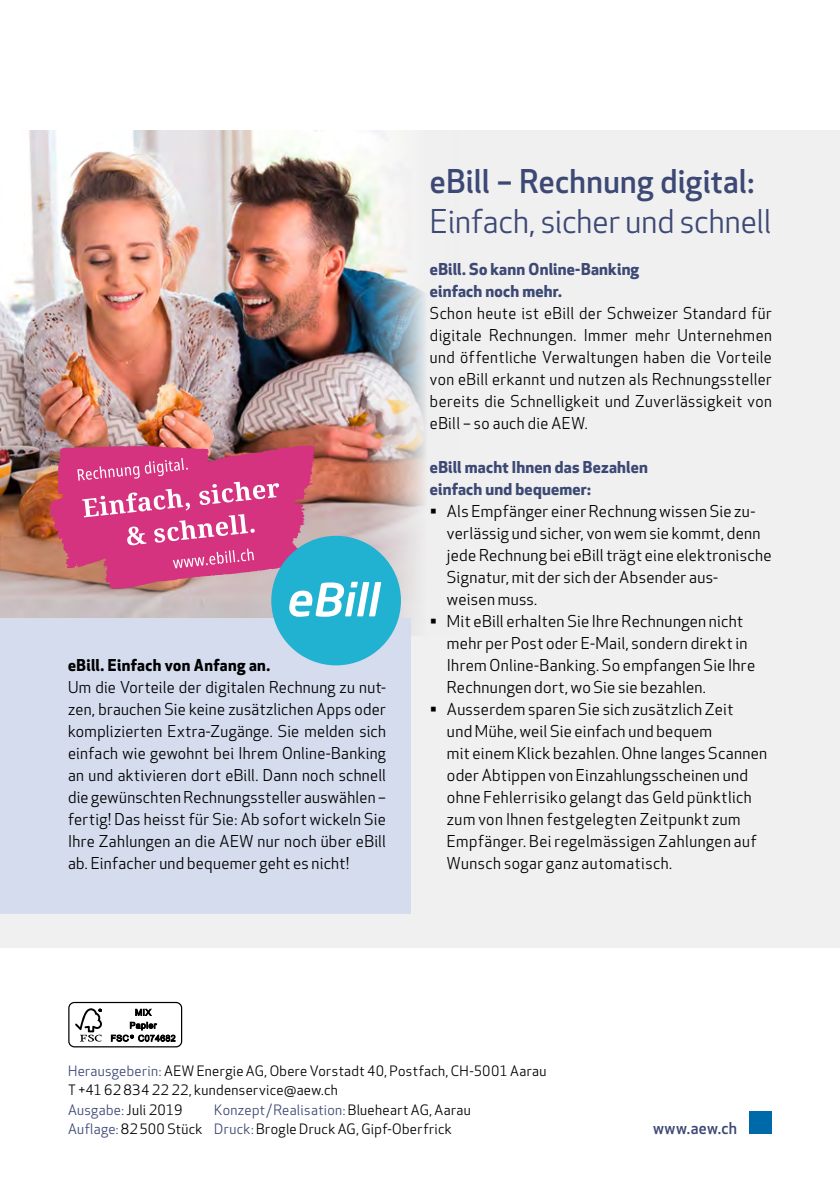
<style>
.page{position:relative;width:840px;height:1191px;background:#fff}
.page>*{position:absolute;margin:0;border:0;box-sizing:border-box;transform-origin:0 0}
._3_Titel{font:32px/40px "Apex New";color:#3d4975}
._1_Lauftext{font:16px/22px "Apex New";letter-spacing:.02em;color:#000}
.AEW_Titel_25{font:16px/22px "Apex New";letter-spacing:.03em;color:#000;text-align:justify}
._4_Untertitel{font:700 16px/22px "Apex New";letter-spacing:.015em;color:#3d4975}
.AEW_Titel_25-2{font:700 16px "Apex New";letter-spacing:.025em;color:#000}
.t1{font:500 16px "Apex New";letter-spacing:.02em;color:#3d4975}
.t2{font:14px/19px "Apex New";letter-spacing:.025em;color:#000}
.t3{font:14px "Apex New";letter-spacing:.02em;color:#3d4975}
.s1{font-weight:500}
.s2{color:#3d4975}
.s3{color:#000}
</style>
<div class="page">
<div style="left:68px;top:1002px;width:114px;height:45px;border:1px solid #000;border-radius:6px"></div>
<svg style="left:75px;top:1008px;width:27px;height:33px"></svg>
<svg style="left:111px;top:1008px;width:64px;height:33px"></svg>
<div style="left:748px;top:1110px;width:23px;height:23px;background:#0069a9"></div>
<div style="left:0;top:130px;width:839px;height:818px;background:#f0f0f0"></div>
<img style="left:0;top:130px;width:425px;height:505px">
<div style="left:0;top:618px;width:410px;height:295px;background:#d4dcee"></div>
<div style="left:271px;top:536px;width:130px;height:129px;background:#21b1d1;border-radius:50%"></div>
<svg style="left:49px;top:445px;width:332px;height:172px;background:#bd7197"></svg>
<p class="AEW_Titel_25-2" style="left:68px;top:656px;width:203px">eBill. Einfach von Anfang an.</p>
<p class="_1_Lauftext" style="left:68px;top:677px;width:319px;text-align:justify">Um die Vorteile der digitalen Rechnung zu nut&shy;zen, brauchen Sie keine zusätzlichen Apps oder komplizierten Extra-Zugänge. Sie melden sich einfach wie gewohnt bei Ihrem Online-Banking an und aktivieren dort eBill. Dann noch schnell die gewünschten Rechnungssteller auswählen – fertig! Das heisst für Sie: Ab sofort wickeln Sie Ihre Zahlungen an die AEW nur noch über eBill ab. Einfacher und bequemer geht es nicht!</p>
<p class="_3_Titel" style="left:429px;top:163px;width:343px"><span class="s1">eBill – Rechnung digital:<br></span>Einfach, sicher und schnell</p>
<p class="_4_Untertitel" style="left:429px;top:259px;width:211px">eBill. So kann Online-Banking einfach noch mehr.</p>
<p class="AEW_Titel_25" style="left:429px;top:303px;width:343px">Schon heute ist eBill der Schweizer Standard für digitale Rechnungen. Immer mehr Unternehmen und öffentliche Verwaltungen haben die Vorteile von eBill erkannt und nutzen als Rechnungssteller bereits die Schnelligkeit und Zuverlässigkeit von eBill – so auch die AEW.</p>
<p class="_4_Untertitel" style="left:429px;top:457px;width:219px">eBill macht Ihnen das Bezahlen</p>
<p class="_4_Untertitel" style="left:429px;top:479px;width:162px">einfach und bequemer:</p>
<p class="_1_Lauftext" style="left:446px;top:501px;width:326px;text-indent:-17px">▪ Als Empfänger einer Rechnung wissen Sie zu&shy;verlässig und sicher, von wem sie kommt, denn jede Rechnung bei eBill trägt eine elektronische Signatur, mit der sich der Absender aus-<br>weisen muss.</p>
<p class="_1_Lauftext" style="left:446px;top:611px;width:309px;text-indent:-17px">▪ Mit eBill erhalten Sie Ihre Rechnungen nicht mehr per Post oder E-Mail, sondern direkt in Ihrem Online-Banking. So empfangen Sie Ihre Rechnungen dort, wo Sie sie bezahlen.</p>
<p class="_1_Lauftext" style="left:446px;top:699px;width:321px;text-indent:-17px">▪ Ausserdem sparen Sie sich zusätzlich Zeit<br>und Mühe, weil Sie einfach und bequem<br>mit einem Klick bezahlen. Ohne langes Scannen oder Abtippen von Einzahlungsscheinen und ohne Fehlerrisiko gelangt das Geld pünktlich zum von Ihnen festgelegten Zeitpunkt zum Empfänger. Bei regelmässigen Zahlungen auf Wunsch sogar ganz automatisch.</p>
<p class="t2" style="left:68px;top:1062px;width:479px"><span class="s2">Herausgeberin:</span> AEW Energie AG, Obere Vorstadt 40, Postfach, CH-5001 Aarau</p>
<p class="t2" style="left:68px;top:1081px;width:271px">T +41 62 834 22 22, kundenservice@aew.ch</p>
<p class="t3" style="left:68px;top:1101px;width:116px">Ausgabe: <span class="s3">Juli 2019</span></p>
<p class="t2" style="left:68px;top:1100px;width:404px;text-indent:146px"><span class="s2">Konzept / Realisation:</span> Blueheart AG, Aarau<br><span class="s2">Auflage:</span> 82 500 Stück <span class="s2">Druck:</span> Brogle Druck AG, Gipf-Oberfrick</p>
<p class="t1" style="left:652px;top:1118px;width:85px">www.aew.ch</p>
</div>
